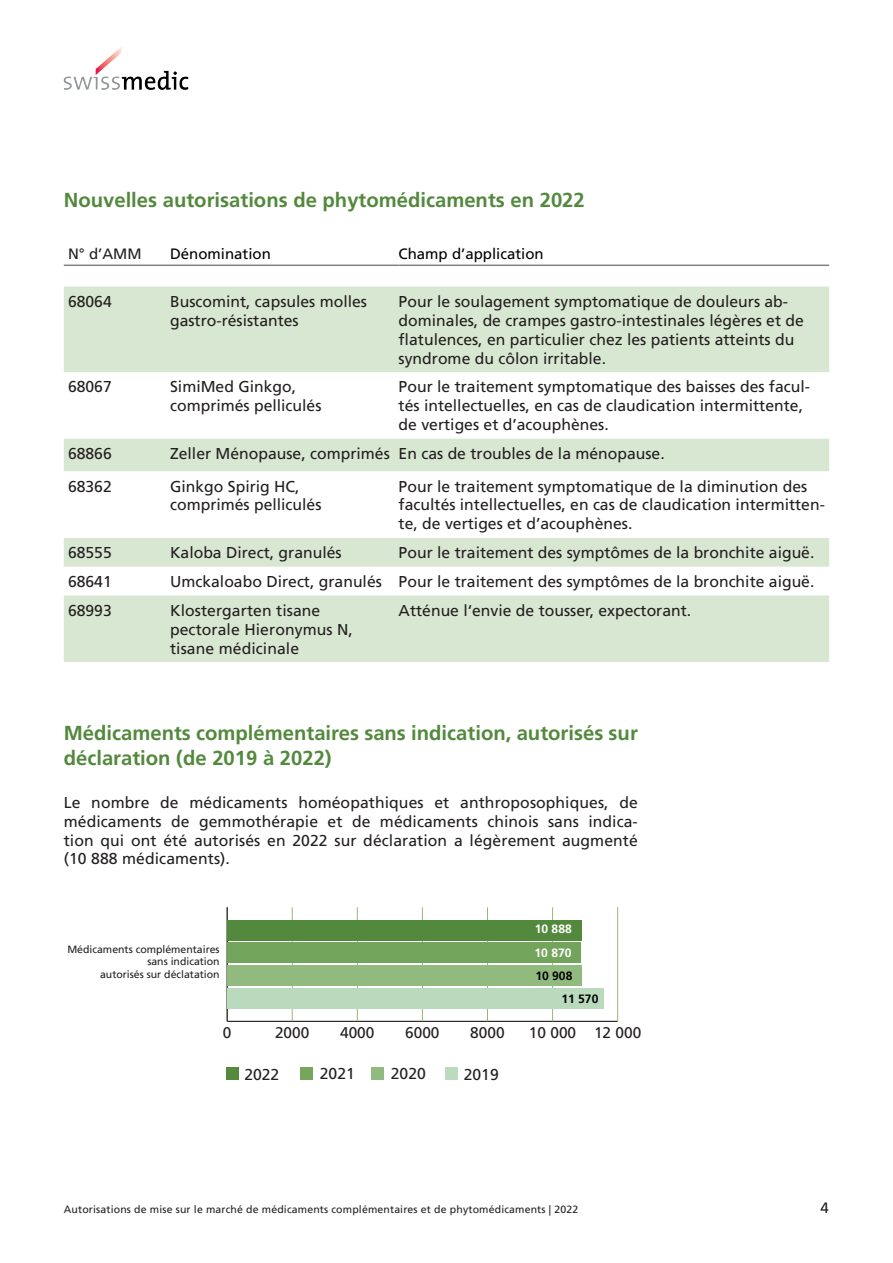
<style>
.page{position:relative;width:893px;height:1263px;background:#fff}
.page>*{position:absolute;margin:0;border:0;box-sizing:border-box;transform-origin:0 0}
.t1{font:700 20.25px/24.3px "Frutiger LT Com";color:#53893d}
.t2{font:15.75px/18.9px "Frutiger LT Com";color:#231f20}
.t3{font:15.45px "Frutiger LT Com";color:#231f20}
.t4{font:15px "Frutiger LT Com";color:#000001}
.t5{font:15px "Frutiger LT Com";color:#231f20}
.t6{font:12.15px/14.5px "Frutiger LT Com";color:#231f20;text-align:right}
.t7{font:700 12.15px "Frutiger LT Com";color:#000001}
.t8{font:700 12.15px "Frutiger LT Com";color:#fff}
.t9{font:10.5px/12.6px "Frutiger LT Com";letter-spacing:.015em;color:#231f20;text-align:right}
</style>
<div class="page">
<img style="left:64px;top:47px;width:125px;height:42px">
<hr style="left:227px;top:1021px;width:391px;height:1px;background:#000001">
<hr style="left:292px;top:907px;width:1px;height:114px;background:#90ba7d">
<hr style="left:357px;top:907px;width:1px;height:114px;background:#90ba7d">
<hr style="left:422px;top:907px;width:1px;height:114px;background:#90ba7d">
<hr style="left:487px;top:907px;width:1px;height:114px;background:#90ba7d">
<hr style="left:552px;top:907px;width:1px;height:114px;background:#90ba7d">
<hr style="left:617px;top:907px;width:1px;height:114px;background:#90ba7d">
<hr style="left:227px;top:907px;width:1px;height:114px;background:#000001">
<div style="left:227px;top:920px;width:354px;height:20px;background:#53893d"></div>
<div style="left:227px;top:942px;width:354px;height:21px;background:#73a45c"></div>
<div style="left:227px;top:965px;width:355px;height:21px;background:#91ba7e"></div>
<div style="left:227px;top:988px;width:377px;height:21px;background:#b9dabc"></div>
<svg style="left:64px;top:287px;width:765px;height:375px;fill:#d8e7d1"></svg>
<hr style="left:64px;top:265px;width:106px;height:1px;background:#808285">
<hr style="left:170px;top:265px;width:229px;height:1px;background:#808285">
<hr style="left:399px;top:265px;width:430px;height:1px;background:#808285">
<div style="left:226px;top:1067px;width:12px;height:13px;background:#548a3e"></div>
<div style="left:300px;top:1067px;width:13px;height:13px;background:#75a65c"></div>
<div style="left:371px;top:1067px;width:13px;height:13px;background:#91bb7e"></div>
<div style="left:445px;top:1067px;width:12px;height:13px;background:#badbbd"></div>
<p class="t1" style="left:64px;top:187px;width:522px">Nouvelles autorisations de phytomédicaments en 2022</p>
<p class="t5" style="left:68px;top:245px;width:75px">N° d’AMM</p>
<p class="t4" style="left:170px;top:245px;width:102px">Dénomination</p>
<p class="t4" style="left:399px;top:245px;width:147px">Champ d’application</p>
<p class="t2" style="left:68px;top:292px;width:45px">68064</p>
<p class="t2" style="left:170px;top:292px;width:198px">Buscomint, capsules molles gastro-résistantes</p>
<p class="t2" style="left:399px;top:292px;width:407px">Pour le soulagement symptomatique de douleurs ab&shy;dominales, de crampes gastro-intestinales légères et de flatulences, en particulier chez les patients atteints du syndrome du côlon irritable.</p>
<p class="t2" style="left:68px;top:378px;width:45px">68067</p>
<p class="t2" style="left:170px;top:378px;width:153px">SimiMed Ginkgo, comprimés pelliculés</p>
<p class="t2" style="left:399px;top:378px;width:413px">Pour le traitement symptomatique des baisses des facul&shy;tés intellectuelles, en cas de claudication intermittente, de vertiges et d’acouphènes.</p>
<p class="t2" style="left:68px;top:444px;width:45px">68866</p>
<p class="t2" style="left:170px;top:444px;width:496px">Zeller Ménopause, comprimés En cas de troubles de la ménopause.</p>
<p class="t2" style="left:68px;top:477px;width:45px">68362</p>
<p class="t2" style="left:170px;top:477px;width:153px">Ginkgo Spirig HC, comprimés pelliculés</p>
<p class="t2" style="left:399px;top:477px;width:428px">Pour le traitement symptomatique de la diminution des facultés intellectuelles, en cas de claudication intermitten&shy;te, de vertiges et d’acouphènes.</p>
<p class="t2" style="left:68px;top:543px;width:45px">68555</p>
<p class="t2" style="left:170px;top:543px;width:173px">Kaloba Direct, granulés</p>
<p class="t2" style="left:399px;top:543px;width:417px">Pour le traitement des symptômes de la bronchite aiguë.</p>
<p class="t2" style="left:68px;top:572px;width:45px">68641</p>
<p class="t2" style="left:170px;top:572px;width:646px">Umckaloabo Direct, granulés Pour le traitement des symptômes de la bronchite aiguë.</p>
<p class="t2" style="left:68px;top:601px;width:45px">68993</p>
<p class="t2" style="left:170px;top:601px;width:184px">Klostergarten tisane pectorale Hieronymus N, tisane médicinale</p>
<p class="t2" style="left:399px;top:601px;width:294px">Atténue l‘envie de tousser, expectorant.</p>
<p class="t1" style="left:64px;top:721px;width:576px">Médicaments complémentaires sans indication, autorisés sur déclaration (de 2019 à 2022)</p>
<p class="t2" style="left:64px;top:793px;width:576px;text-align:justify">Le nombre de médicaments homéopathiques et anthroposophiques, de médicaments de gemmothérapie et de médicaments chinois sans indica&shy;tion qui ont été autorisés en 2022 sur déclaration a légèrement augmenté (10 888 médicaments).</p>
<p class="t9" style="left:67px;top:943px;width:154px">Médicaments complémentaires sans indication<br>autorisés sur déclatation</p>
<p class="t6" style="left:68px;top:943px;width:155px">Komplementärarzneimittel ohne Indikation<br>im Meldeverfahren</p>
<p class="t8" style="left:535px;top:922px;width:38px">10 888</p>
<p class="t8" style="left:535px;top:945px;width:38px">10 870</p>
<p class="t7" style="left:535px;top:968px;width:38px">10 908</p>
<p class="t7" style="left:561px;top:992px;width:38px">11 570</p>
<p class="t3" style="left:223px;top:1023px;width:10px">0</p>
<p class="t3" style="left:275px;top:1023px;width:36px">2000</p>
<p class="t3" style="left:340px;top:1023px;width:36px">4000</p>
<p class="t3" style="left:405px;top:1023px;width:36px">6000</p>
<p class="t3" style="left:470px;top:1023px;width:36px">8000</p>
<p class="t3" style="left:529px;top:1023px;width:114px">10 000 12 000</p>
<p class="t2" style="left:244px;top:1065px;width:37px">2022</p>
<p class="t2" style="left:320px;top:1064px;width:37px">2021</p>
<p class="t2" style="left:391px;top:1064px;width:37px">2020</p>
<p class="t2" style="left:464px;top:1065px;width:37px">2019</p>
<p class="t9" style="left:64px;top:1203px;width:516px">Autorisations de mise sur le marché de médicaments complémentaires et de phytomédicaments | 2022</p>
<p class="t5" style="left:820px;top:1199px;width:10px">4</p>
</div>
